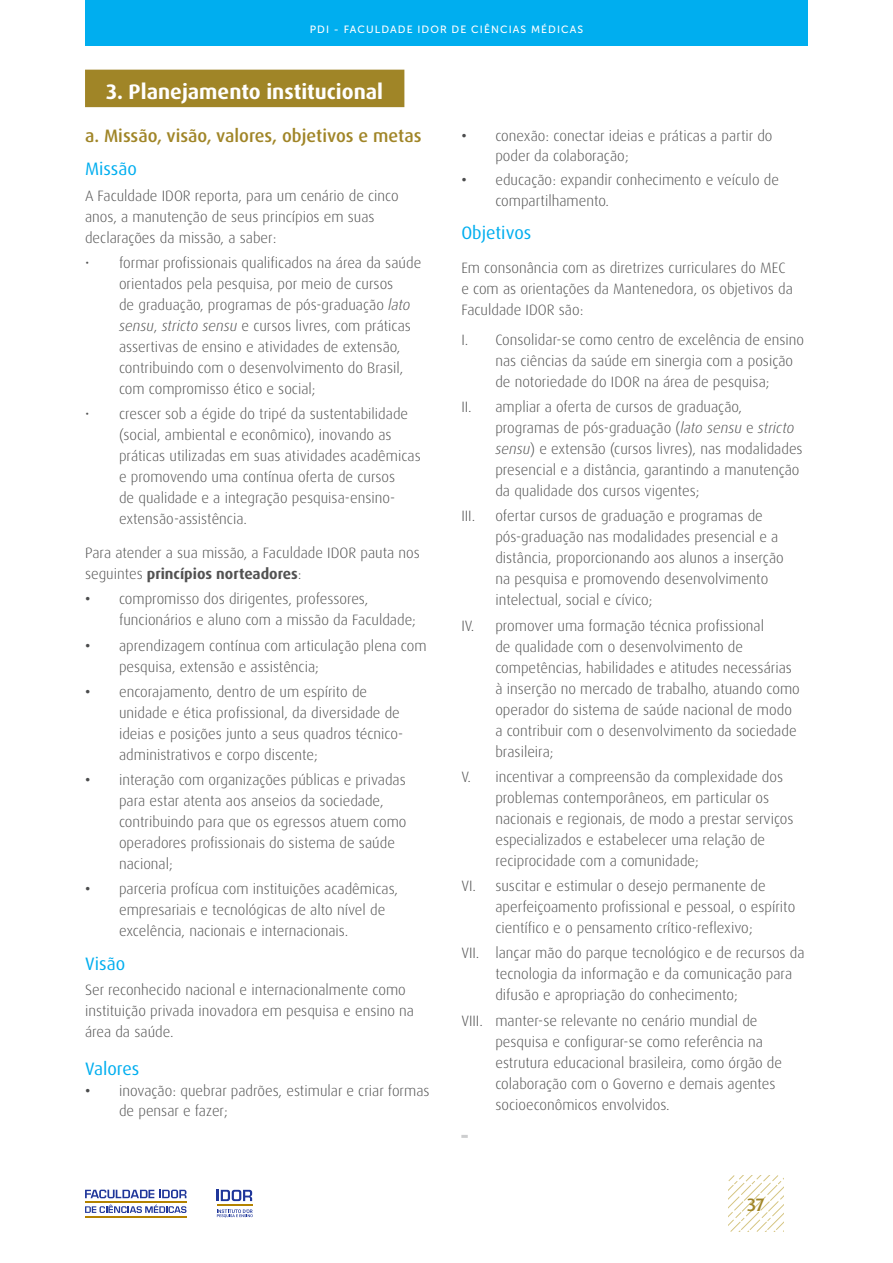
<style>
.page{position:relative;width:893px;height:1263px;background:#fff}
.page>*{position:absolute;margin:0;border:0;box-sizing:border-box;transform-origin:0 0}
._1_2_3__títulos{font:700 21px "Dax Pro";color:#fff}
.a_b_c__sub_tit{font:500 18px "Dax Pro";color:#a08527}
.sessão_tit{font:18px "Dax Pro";color:#00aeef}
.tops_1{font:300 15px/21px "Dax Pro";color:#525252}
.texto_corrido{font:300 15px/21px "Dax Pro";color:#525252}
.t1{font:10.5px "Museo Sans 500";letter-spacing:.1em;color:#fff}
.s1{font-style:italic}
.s2{font-weight:700}
.s3{font-weight:500;color:#4b4c4d}
</style>
<div class="page">
<svg style="left:728px;top:1176px;width:55px;height:55px"></svg>
<div style="left:85px;top:0;width:723px;height:46px;background:#00aeef"></div>
<svg style="left:217px;top:1209px;width:36px;height:8px"></svg>
<svg style="left:217px;top:1190px;width:35px;height:11px"></svg>
<hr style="left:217px;top:1204px;width:35px;height:2px;background:#b48300">
<hr style="left:85px;top:1201px;width:101px;height:2px;background:#b38200">
<hr style="left:85px;top:1216px;width:101px;height:1px;background:#b38200">
<svg style="left:85px;top:1189px;width:101px;height:9px"></svg>
<svg style="left:85px;top:1204px;width:101px;height:9px"></svg>
<div style="left:85px;top:70px;width:319px;height:37px;background:#a08527"></div>
<svg style="left:461px;top:1135px;width:7px;height:3px"></svg>
<p class="t1" style="left:310px;top:24px;width:275px">PDI - FACULDADE IDOR DE CIÊNCIAS MÉDICAS</p>
<p class="_1_2_3__títulos" style="left:106px;top:79px;width:278px">3. Planejamento institucional</p>
<p class="a_b_c__sub_tit" style="left:85px;top:124px;width:338px">a. Missão, visão, valores, objetivos e metas</p>
<p class="sessão_tit" style="left:85px;top:158px;width:53px">Missão</p>
<p class="texto_corrido" style="left:85px;top:185px;width:315px">A Faculdade IDOR reporta, para um cenário de cinco anos, a manutenção de seus princípios em suas declarações da missão, a saber:</p>
<p class="tops_1" style="left:119px;top:252px;width:304px;text-indent:-34px">• formar profissionais qualificados na área da saúde orientados pela pesquisa, por meio de cursos<br>de graduação, programas de pós-graduação <span class="s1">lato sensu</span>, <span class="s1">stricto sensu</span> e cursos livres, com práticas assertivas de ensino e atividades de extensão, contribuindo com o desenvolvimento do Brasil, com compromisso ético e social;</p>
<p class="tops_1" style="left:119px;top:404px;width:303px;text-indent:-34px">• crescer sob a égide do tripé da sustentabilidade (social, ambiental e econômico), inovando as práticas utilizadas em suas atividades acadêmicas e promovendo uma contínua oferta de cursos<br>de qualidade e a integração pesquisa-ensino&shy;extensão-assistência.</p>
<p class="texto_corrido" style="left:85px;top:542px;width:336px">Para atender a sua missão, a Faculdade IDOR pauta nos seguintes <span class="s2">princípios norteadores</span>:</p>
<p class="tops_1" style="left:119px;top:589px;width:298px;text-indent:-34px"><span class="s3">•</span> compromisso dos dirigentes, professores, funcionários e aluno com a missão da Faculdade;</p>
<p class="tops_1" style="left:119px;top:635px;width:309px;text-indent:-34px"><span class="s3">•</span> aprendizagem contínua com articulação plena com pesquisa, extensão e assistência;</p>
<p class="tops_1" style="left:119px;top:681px;width:286px;text-indent:-34px"><span class="s3">•</span> encorajamento, dentro de um espírito de unidade e ética profissional, da diversidade de ideias e posições junto a seus quadros técnico&shy;administrativos e corpo discente;</p>
<p class="tops_1" style="left:119px;top:769px;width:289px;text-indent:-34px"><span class="s3">•</span> interação com organizações públicas e privadas para estar atenta aos anseios da sociedade, contribuindo para que os egressos atuem como operadores profissionais do sistema de saúde nacional;</p>
<p class="tops_1" style="left:119px;top:879px;width:281px;text-indent:-34px"><span class="s3">•</span> parceria profícua com instituições acadêmicas, empresariais e tecnológicas de alto nível de excelência, nacionais e internacionais.</p>
<p class="sessão_tit" style="left:85px;top:952px;width:42px">Visão</p>
<p class="texto_corrido" style="left:85px;top:980px;width:330px">Ser reconhecido nacional e internacionalmente como instituição privada inovadora em pesquisa e ensino na área da saúde.</p>
<p class="sessão_tit" style="left:85px;top:1057px;width:56px">Valores</p>
<p class="tops_1" style="left:119px;top:1081px;width:312px;line-height:19.5px;text-indent:-34px"><span class="s3">•</span> inovação: quebrar padrões, estimular e criar formas de pensar e fazer;</p>
<p class="tops_1" style="left:495px;top:127px;width:279px;line-height:19.5px;text-indent:-34px"><span class="s3">•</span> conexão: conectar ideias e práticas a partir do poder da colaboração;</p>
<p class="tops_1" style="left:495px;top:169px;width:285px;text-indent:-34px"><span class="s3">•</span> educação: expandir conhecimento e veículo de compartilhamento.</p>
<p class="sessão_tit" style="left:461px;top:222px;width:71px">Objetivos</p>
<p class="texto_corrido" style="left:461px;top:258px;width:333px">Em consonância com as diretrizes curriculares do MEC e com as orientações da Mantenedora, os objetivos da<br>Faculdade IDOR são:</p>
<p class="tops_1" style="left:495px;top:329px;width:310px;text-indent:-34px">I. Consolidar-se como centro de excelência de ensino nas ciências da saúde em sinergia com a posição de notoriedade do IDOR na área de pesquisa;</p>
<p class="tops_1" style="left:495px;top:396px;width:309px;text-indent:-34px">II. ampliar a oferta de cursos de graduação, programas de pós-graduação (<span class="s1">lato sensu</span> e <span class="s1">stricto sensu</span>) e extensão (cursos livres), nas modalidades presencial e a distância, garantindo a manutenção da qualidade dos cursos vigentes;</p>
<p class="tops_1" style="left:461px;top:506px;width:15px">III.</p>
<p class="tops_1" style="left:495px;top:506px;width:290px">ofertar cursos de graduação e programas de pós-graduação nas modalidades presencial e a distância, proporcionando aos alunos a inserção na pesquisa e promovendo desenvolvimento intelectual, social e cívico;</p>
<p class="tops_1" style="left:495px;top:615px;width:306px;text-indent:-34px">IV. promover uma formação técnica profissional<br>de qualidade com o desenvolvimento de competências, habilidades e atitudes necessárias à inserção no mercado de trabalho, atuando como operador do sistema de saúde nacional de modo a contribuir com o desenvolvimento da sociedade brasileira;</p>
<p class="tops_1" style="left:495px;top:766px;width:300px;text-indent:-34px">V. incentivar a compreensão da complexidade dos problemas contemporâneos, em particular os nacionais e regionais, de modo a prestar serviços especializados e estabelecer uma relação de reciprocidade com a comunidade;</p>
<p class="tops_1" style="left:495px;top:875px;width:301px;text-indent:-34px">VI. suscitar e estimular o desejo permanente de aperfeiçoamento profissional e pessoal, o espírito científico e o pensamento crítico-reflexivo;</p>
<p class="tops_1" style="left:495px;top:943px;width:311px;text-indent:-34px">VII. lançar mão do parque tecnológico e de recursos da tecnologia da informação e da comunicação para difusão e apropriação do conhecimento;</p>
<p class="tops_1" style="left:495px;top:1010px;width:288px;text-indent:-34px">VIII. manter-se relevante no cenário mundial de pesquisa e configurar-se como referência na estrutura educacional brasileira, como órgão de colaboração com o Governo e demais agentes socioeconômicos envolvidos.</p>
<p class="a_b_c__sub_tit" style="left:747px;top:1193px;width:19px">37</p>
</div>
